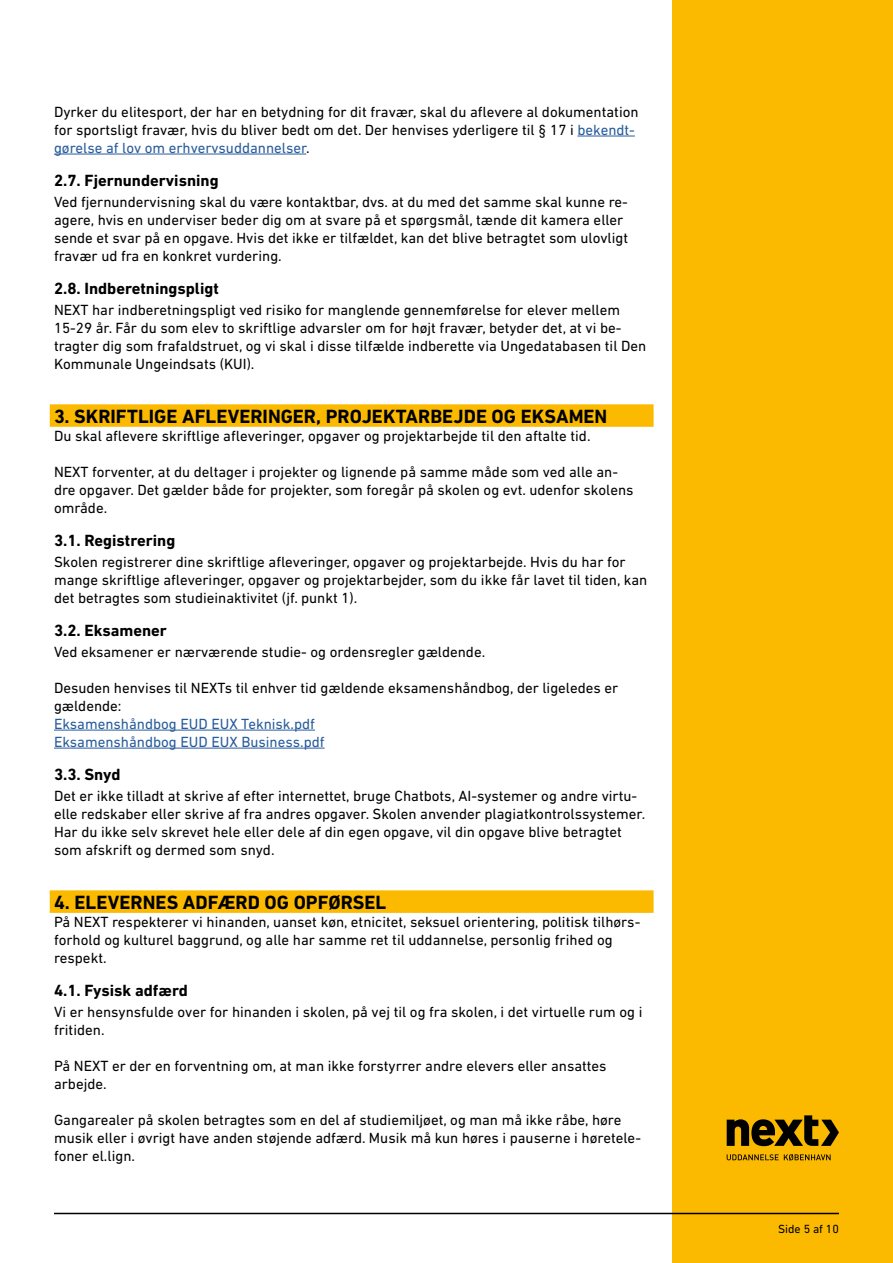
<style>
.page{position:relative;width:893px;height:1263px;background:#fff}
.page>*{position:absolute;margin:0;border:0;box-sizing:border-box;transform-origin:0 0}
.t1{font:700 19.5px "DIN Next LT Pro";color:#000}
.t2{font:700 16.5px "DIN Next LT Pro";color:#000}
.t3{font:15px/18px "DIN Next LT Pro";color:#000}
.t4{font:15px/18px "DIN Next LT Pro";color:#275b9b}
.t5{font:12px "DIN Next LT Pro";color:#000}
.s1{color:#275b9b}
</style>
<div class="page">
<div style="left:673px;top:0;width:220px;height:1263px;background:#fbba00"></div>
<svg style="left:727px;top:1115px;width:112px;height:31px"></svg>
<svg style="left:727px;top:1154px;width:104px;height:7px"></svg>
<hr style="left:54px;top:1213px;width:785px;height:1px;background:#000">
<hr style="left:577px;top:136px;width:58px;height:1px;background:#275b9b">
<hr style="left:54px;top:154px;width:252px;height:1px;background:#275b9b">
<div style="left:50px;top:404px;width:604px;height:23px;background:#fbba00"></div>
<hr style="left:54px;top:730px;width:261px;height:1px;background:#275b9b">
<hr style="left:54px;top:748px;width:271px;height:1px;background:#275b9b">
<div style="left:50px;top:890px;width:604px;height:23px;background:#fbba00"></div>
<p class="t3" style="left:54px;top:102px;width:586px">Dyrker du elitesport, der har en betydning for dit fravær, skal du aflevere al dokumentation for sportsligt fravær, hvis du bliver bedt om det. Der henvises yderligere til § 17 i <span class="s1">bekendt&shy;gørelse af lov om erhvervsuddannelser</span>.</p>
<p class="t2" style="left:54px;top:171px;width:166px">2.7. Fjernundervisning</p>
<p class="t3" style="left:54px;top:192px;width:576px">Ved fjernundervisning skal du være kontaktbar, dvs. at du med det samme skal kunne re&shy;agere, hvis en underviser beder dig om at svare på et spørgsmål, tænde dit kamera eller sende et svar på en opgave. Hvis det ikke er tilfældet, kan det blive betragtet som ulovligt fravær ud fra en konkret vurdering.</p>
<p class="t2" style="left:54px;top:279px;width:166px">2.8. Indberetningspligt</p>
<p class="t3" style="left:54px;top:300px;width:594px">NEXT har indberetningspligt ved risiko for manglende gennemførelse for elever mellem 15-29 år. Får du som elev to skriftlige advarsler om for højt fravær, betyder det, at vi be&shy;tragter dig som frafaldstruet, og vi skal i disse tilfælde indberette via Ungedatabasen til Den Kommunale Ungeindsats (KUI).</p>
<h1 class="t1" style="left:54px;top:404px;width:555px">3. SKRIFTLIGE AFLEVERINGER, PROJEKTARBEJDE OG EKSAMEN</h1>
<p class="t3" style="left:54px;top:426px;width:538px">Du skal aflevere skriftlige afleveringer, opgaver og projektarbejde til den aftalte tid.</p>
<p class="t3" style="left:54px;top:462px;width:581px">NEXT forventer, at du deltager i projekter og lignende på samme måde som ved alle an&shy;dre opgaver. Det gælder både for projekter, som foregår på skolen og evt. udenfor skolens område.</p>
<p class="t2" style="left:54px;top:531px;width:123px">3.1. Registrering</p>
<p class="t3" style="left:54px;top:552px;width:595px">Skolen registrerer dine skriftlige afleveringer, opgaver og projektarbejde. Hvis du har for mange skriftlige afleveringer, opgaver og projektarbejder, som du ikke får lavet til tiden, kan det betragtes som studieinaktivitet (jf. punkt 1).</p>
<p class="t2" style="left:54px;top:621px;width:114px">3.2. Eksamener</p>
<p class="t3" style="left:54px;top:642px;width:433px">Ved eksamener er nærværende studie- og ordensregler gældende.</p>
<p class="t3" style="left:54px;top:678px;width:566px">Desuden henvises til NEXTs til enhver tid gældende eksamenshåndbog, der ligeledes er gældende:</p>
<p class="t4" style="left:54px;top:714px;width:272px">Eksamenshåndbog EUD EUX Teknisk.pdf<br>Eksamenshåndbog EUD EUX Business.pdf</p>
<p class="t2" style="left:54px;top:765px;width:68px">3.3. Snyd</p>
<p class="t3" style="left:54px;top:786px;width:593px">Det er ikke tilladt at skrive af efter internettet, bruge Chatbots, AI-systemer og andre virtu&shy;elle redskaber eller skrive af fra andres opgaver. Skolen anvender plagiatkontrolssystemer.<br>Har du ikke selv skrevet hele eller dele af din egen opgave, vil din opgave blive betragtet som afskrift og dermed som snyd.</p>
<h1 class="t1" style="left:54px;top:890px;width:334px">4. ELEVERNES ADFÆRD OG OPFØRSEL</h1>
<p class="t3" style="left:54px;top:912px;width:588px">På NEXT respekterer vi hinanden, uanset køn, etnicitet, seksuel orientering, politisk tilhørs&shy;forhold og kulturel baggrund, og alle har samme ret til uddannelse, personlig frihed og respekt.</p>
<p class="t2" style="left:54px;top:981px;width:135px">4.1. Fysisk adfærd</p>
<p class="t3" style="left:54px;top:1002px;width:590px">Vi er hensynsfulde over for hinanden i skolen, på vej til og fra skolen, i det virtuelle rum og i fritiden.</p>
<p class="t3" style="left:54px;top:1056px;width:554px">På NEXT er der en forventning om, at man ikke forstyrrer andre elevers eller ansattes arbejde.</p>
<p class="t3" style="left:54px;top:1110px;width:588px">Gangarealer på skolen betragtes som en del af studiemiljøet, og man må ikke råbe, høre musik eller i øvrigt have anden støjende adfærd. Musik må kun høres i pauserne i høretele&shy;foner el.lign.</p>
<p class="t5" style="left:778px;top:1222px;width:62px">Side 5 af 10</p>
</div>
